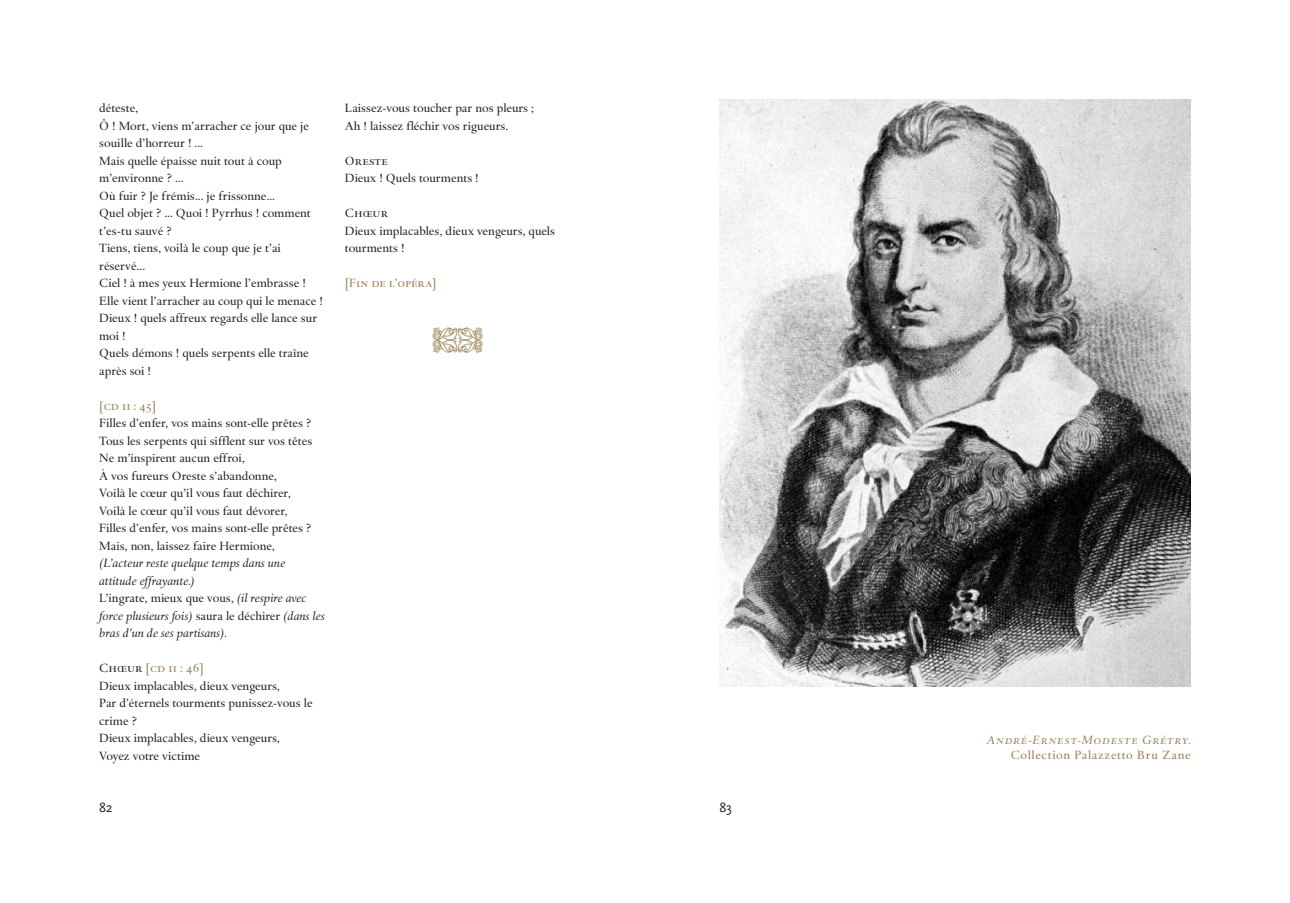
<style>
.page{position:relative;width:1290px;height:903px;background:#fff}
.page>*{position:absolute;margin:0;border:0;box-sizing:border-box;transform-origin:0 0}
.t1{font:14px "Scala Sans";color:#231f20}
.t2{font:12.25px/17.5px "DTL Haarlemmer SD";letter-spacing:-.005em;color:#231f20}
.t3{font:italic 12.25px/14.7px "DTL Haarlemmer D Caps";letter-spacing:.06em;color:#977f53;text-align:right}
.t4{font:12.25px "DTL Haarlemmer D Caps";color:#977f53}
.s1{color:#977f53}
.s2{font-family:"DTL Haarlemmer D Caps";color:#977f53}
.s3{font-style:italic}
.s4{font-family:"DTL Haarlemmer D Caps"}
.s5{font-family:"DTL Haarlemmer SD";font-style:normal}
</style>
<div class="page">
<img style="left:719px;top:99px;width:472px;height:587px">
<img style="left:432px;top:327px;width:51px;height:27px">
<p class="t2" style="left:99px;top:99px;width:225px">déteste,<br>Ô ! Mort, viens m’arracher ce jour que je souille d’horreur ! ...<br>Mais quelle épaisse nuit tout à coup m’environne ? ...<br>Où fuir ? Je frémis... je frissonne...<br>Quel objet ? ... Quoi ! Pyrrhus ! comment t’es-tu sauvé ?<br>Tiens, tiens, voilà le coup que je t’ai réservé...<br>Ciel ! à mes yeux Hermione l’embrasse !<br>Elle vient l’arracher au coup qui le menace !<br>Dieux ! quels affreux regards elle lance sur moi !<br>Quels démons ! quels serpents elle traîne après soi !</p>
<p class="t2" style="left:99px;top:397px;width:227px"><span class="s1">[</span><span class="s2">cd ii</span> <span class="s1">: 45]<br></span>Filles d’enfer, vos mains sont-elle prêtes ?<br>Tous les serpents qui sifflent sur vos têtes Ne m’inspirent aucun effroi,<br>À vos fureurs Oreste s’abandonne,<br>Voilà le cœur qu’il vous faut déchirer,<br>Voilà le cœur qu’il vous faut dévorer,<br>Filles d’enfer, vos mains sont-elle prêtes ?<br>Mais, non, laissez faire Hermione,<br><span class="s3">(L’acteur reste quelque temps dans une attitude effrayante.)<br></span>L’ingrate, mieux que vous, <span class="s3">(il respire avec force plusieursfois)</span> saura le déchirer <span class="s3">(dans les bras d’un de ses partisans).</span></p>
<p class="t2" style="left:99px;top:659px;width:215px"><span class="s4">Chœur</span> <span class="s1">[</span><span class="s2">cd ii</span> <span class="s1">: 46]<br></span>Dieux implacables, dieux vengeurs,<br>Par d’éternels tourments punissez-vous le crime ?<br>Dieux implacables, dieux vengeurs,<br>Voyez votre victime</p>
<p class="t2" style="left:345px;top:99px;width:191px">Laissez-vous toucher par nos pleurs ;<br>Ah ! laissez fléchir vos rigueurs.</p>
<p class="t2" style="left:345px;top:152px;width:135px"><span class="s4">Oreste<br></span>Dieux ! Quels tourments !</p>
<p class="t2" style="left:345px;top:204px;width:212px"><span class="s4">Chœur<br></span>Dieux implacables, dieux vengeurs, quels tourments !</p>
<p class="t4" style="left:345px;top:276px;width:93px">[Fin de l’opéra]</p>
<p class="t1" style="left:99px;top:799px;width:15px">82</p>
<p class="t1" style="left:719px;top:799px;width:14px">83</p>
<p class="t3" style="left:986px;top:732px;width:206px">André-Ernest-Modeste Grétry.<br><span class="s5">Collection Palazzetto Bru Zane</span></p>
</div>
